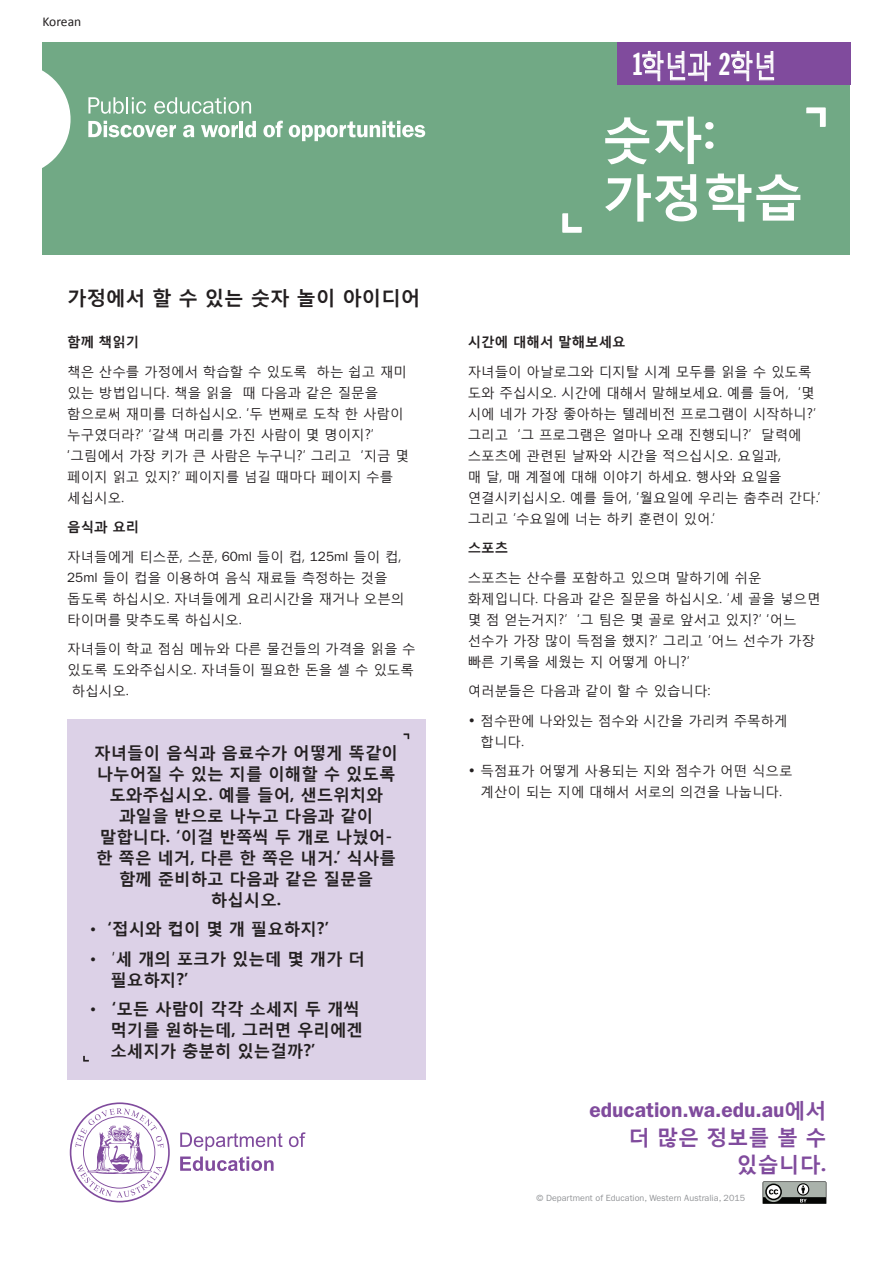
<style>
.page{position:relative;width:893px;height:1263px;background:#fff}
.page>*{position:absolute;margin:0;border:0;box-sizing:border-box;transform-origin:0 0}
.t1{font:700 50.4px/57.6px "Malgun Gothic";color:#fff}
.t2{font:31.05px "Malgun Gothic";color:#fff;scale:.75 1}
.t3{font:600 21px "ITC Franklin Gothic Std";color:#804b9d}
.t4{font:700 21px/27px "Malgun Gothic";color:#804b9d;text-align:right}
.t5{font:700 19.5px "Malgun Gothic";color:#231f20}
.t6{font:700 16.5px/21px "Malgun Gothic";color:#231f20}
.t7{font:13.5px/21px "Malgun Gothic";color:#231f20}
.t8{font:700 13.5px "Malgun Gothic";color:#231f20}
.t9{font:13.5px "Calibri";color:#231f20}
.t10{font:9px "ITC Franklin Gothic Std";color:#939598}
.s1{font-family:"ITC Franklin Gothic Std"}
.s2{font-family:"ITC Franklin Gothic Std";font-weight:600;font-size:13.5px}
.s3{font-weight:400}
.s4{font-family:"Franklin Gothic Extra Cond"}
.s5{font-family:"ITC Franklin Gothic Std";font-weight:600}
.s6{font-family:"Malgun Gothic";font-weight:700}
</style>
<div class="page">
<div style="left:43px;top:43px;width:807px;height:212px;background:#71a985"></div>
<div style="left:617px;top:43px;width:233px;height:42px;background:#804b9d"></div>
<svg style="left:642px;top:51px;width:69px;height:30px"></svg>
<svg style="left:731px;top:51px;width:43px;height:30px"></svg>
<svg style="left:42px;top:63px;width:29px;height:112px"></svg>
<svg style="left:88px;top:97px;width:58px;height:17px"></svg>
<svg style="left:154px;top:97px;width:97px;height:17px"></svg>
<svg style="left:88px;top:121px;width:88px;height:16px"></svg>
<svg style="left:183px;top:125px;width:11px;height:12px"></svg>
<svg style="left:201px;top:125px;width:37px;height:12px"></svg>
<hr style="left:240px;top:121px;width:3px;height:16px;background:#fff">
<svg style="left:245px;top:121px;width:11px;height:16px"></svg>
<svg style="left:263px;top:121px;width:20px;height:16px"></svg>
<svg style="left:289px;top:121px;width:136px;height:20px"></svg>
<svg style="left:763px;top:1181px;width:63px;height:23px"></svg>
<svg style="left:562px;top:213px;width:20px;height:20px"></svg>
<svg style="left:806px;top:107px;width:20px;height:20px"></svg>
<svg style="left:70px;top:1102px;width:100px;height:100px"></svg>
<svg style="left:289px;top:1132px;width:16px;height:15px"></svg>
<svg style="left:180px;top:1132px;width:103px;height:39px"></svg>
<div style="left:67px;top:719px;width:358px;height:361px;background:#dcd1e7"></div>
<svg style="left:404px;top:733px;width:5px;height:6px"></svg>
<svg style="left:83px;top:1056px;width:6px;height:5px"></svg>
<p class="t9" style="left:43px;top:13px;width:40px">Korean</p>
<p class="t5" style="left:67px;top:285px;width:355px">가정에서 할 수 있는 숫자 놀이 아이디어</p>
<p class="t8" style="left:67px;top:333px;width:74px">함께 책읽기</p>
<p class="t7" style="left:67px;top:361px;width:343px">책은 산수를 가정에서 학습할 수 있도록 하는 쉽고 재미 있는 방법입니다. 책을 읽을 때 다음과 같은 질문을 함으로써 재미를 더하십시오. ‘두 번째로 도착 한 사람이 누구였더라?’ ‘갈색 머리를 가진 사람이 몇 명이지?’ ‘그림에서 가장 키가 큰 사람은 누구니?’ 그리고 ‘지금 몇 페이지 읽고 있지?’ 페이지를 넘길 때마다 페이지 수를 세십시오.</p>
<p class="t8" style="left:67px;top:518px;width:74px">음식과 요리</p>
<p class="t7" style="left:67px;top:546px;width:339px">자녀들에게 티스푼, 스푼, <span class="s1">60ml</span> 들이 컵, <span class="s1">125ml</span> 들이 컵,<br><span class="s1">25ml</span> 들이 컵을 이용하여 음식 재료들 측정하는 것을 돕도록 하십시오. 자녀들에게 요리시간을 재거나 오븐의 타이머를 맞추도록 하십시오.</p>
<p class="t7" style="left:67px;top:638px;width:350px">자녀들이 학교 점심 메뉴와 다른 물건들의 가격을 읽을 수</p>
<p class="t7" style="left:67px;top:659px;width:348px">있도록 도와주십시오. 자녀들이 필요한 돈을 셀 수 있도록</p>
<p class="t7" style="left:72px;top:680px;width:58px">하십시오.</p>
<p class="t6" style="left:94px;top:742px;width:305px;text-align:center">자녀들이 음식과 음료수가 어떻게 똑같이 나누어질 수 있는 지를 이해할 수 있도록 도와주십시오. 예를 들어, 샌드위치와 과일을 반으로 나누고 다음과 같이 말합니다. ‘이걸 반쪽씩 두 개로 나눴어-한 쪽은 네거, 다른 한 쪽은 내거.’ 식사를 함께 준비하고 다음과 같은 질문을 하십시오.</p>
<p class="t6" style="left:89px;top:918px;width:241px"><span class="s2">•</span> ‘접시와 컵이 몇 개 필요하지?’</p>
<p class="t6" style="left:110px;top:948px;width:256px;text-indent:-21px"><span class="s2">•</span> <span class="s3">‘</span>세 개의 포크가 있는데 몇 개가 더 필요하지?’</p>
<p class="t6" style="left:110px;top:998px;width:254px;text-indent:-21px"><span class="s2">•</span> ‘모든 사람이 각각 소세지 두 개씩 먹기를 원하는데, 그러면 우리에겐 소세지가 충분히 있는걸까?’</p>
<h2 class="t2" style="left:634px;top:47px;width:192px"><span class="s4">1</span>학년과 <span class="s4">2</span>학년</h2>
<h1 class="t1" style="left:602px;top:109px;width:203px">숫자: 가정학습</h1>
<p class="t8" style="left:468px;top:333px;width:160px">시간에 대해서 말해보세요</p>
<p class="t7" style="left:468px;top:361px;width:354px">자녀들이 아날로그와 디지탈 시계 모두를 읽을 수 있도록 도와 주십시오. 시간에 대해서 말해보세요. 예를 들어, ‘몇 시에 네가 가장 좋아하는 텔레비전 프로그램이 시작하니?’ 그리고 ‘그 프로그램은 얼마나 오래 진행되니?’ 달력에 스포츠에 관련된 날짜와 시간을 적으십시오. 요일과,<br>매 달, 매 계절에 대해 이야기 하세요. 행사와 요일을 연결시키십시오. 예를 들어, ‘월요일에 우리는 춤추러 간다.’ 그리고 ’수요일에 너는 하키 훈련이 있어.’</p>
<p class="t8" style="left:468px;top:539px;width:42px">스포츠</p>
<p class="t7" style="left:468px;top:567px;width:354px">스포츠는 산수를 포함하고 있으며 말하기에 쉬운 화제입니다. 다음과 같은 질문을 하십시오. ’세 골을 넣으면 몇 점 얻는거지?’ ‘그 팀은 몇 골로 앞서고 있지?’ ‘어느 선수가 가장 많이 득점을 했지?’ 그리고 ’어느 선수가 가장 빠른 기록을 세웠는 지 어떻게 아니?’</p>
<p class="t7" style="left:468px;top:680px;width:244px">여러분들은 다음과 같이 할 수 있습니다:</p>
<p class="t7" style="left:480px;top:710px;width:309px;text-indent:-13px"><span class="s5">•</span> 점수판에 나와있는 점수와 시간을 가리켜 주목하게 합니다.</p>
<p class="t7" style="left:468px;top:760px;width:326px;text-align:center"><span class="s5">•</span> 득점표가 어떻게 사용되는 지와 점수가 어떤 식으로 계산이 되는 지에 대해서 서로의 의견을 나눕니다.</p>
<h3 class="t3" style="left:589px;top:1097px;width:238px">education.wa.edu.au<span class="s6">에서</span></h3>
<h3 class="t4" style="left:629px;top:1123px;width:199px">더 많은 정보를 볼 수 있습니다.</h3>
<p class="t10" style="left:536px;top:1193px;width:210px">© Department of Education, Western Australia, 2015</p>
</div>
